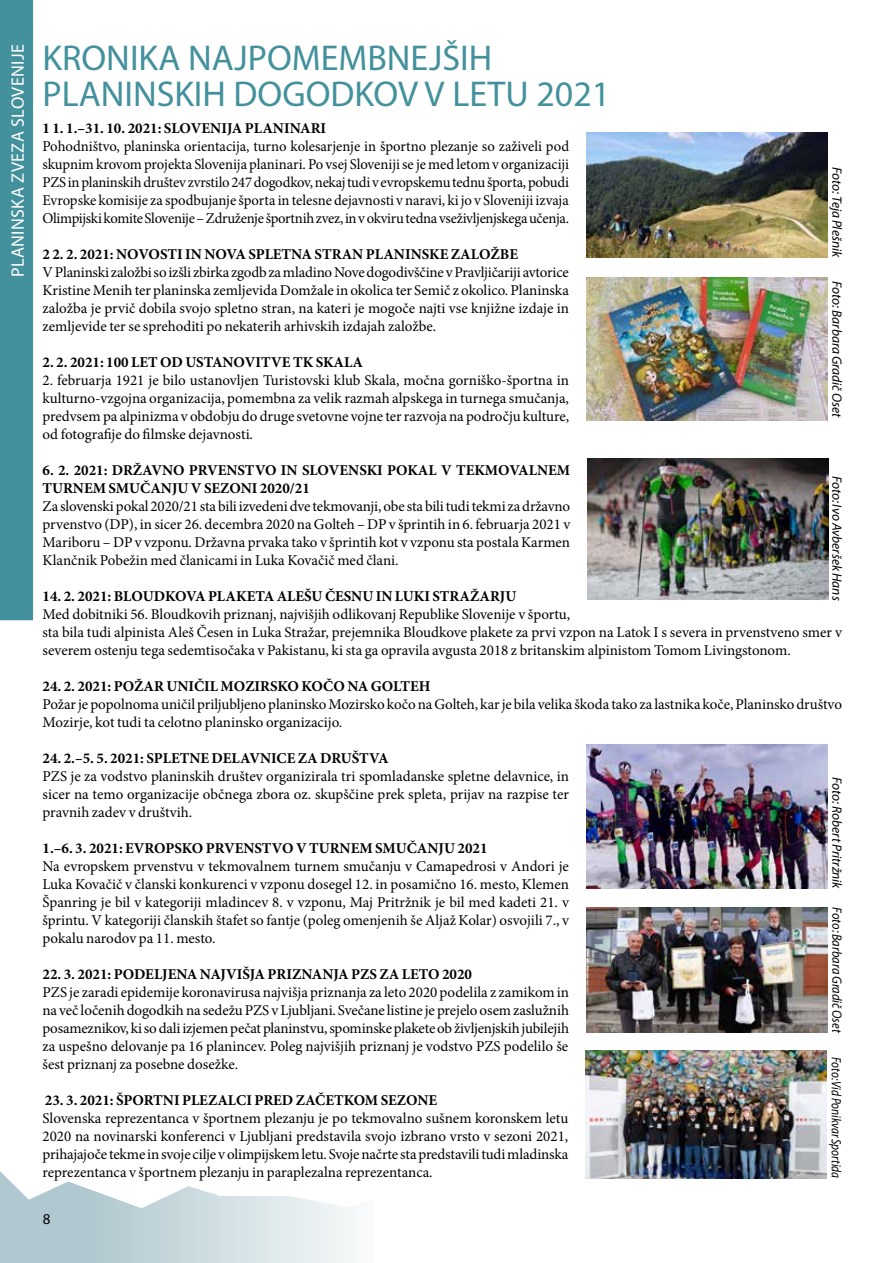
<style>
.page{position:relative;width:893px;height:1263px;background:#fff}
.page>*{position:absolute;margin:0;border:0;box-sizing:border-box;transform-origin:0 0}
.t1{font:36px/36px "Myriad Pro";color:#43919c}
.t2{font:18px "Myriad Pro";letter-spacing:.02em;color:#fff}
.t3{font:15px/18px "Minion Pro";letter-spacing:-.005em;color:#000;text-align:justify}
.t4{font:700 15px/18px "Minion Pro";color:#000}
.t5{font:15px "Myriad Pro";color:#000}
.t6{font:italic 13.5px "Myriad Pro";color:#000}
.t7{font:italic 13.5px "Myriad Pro";color:#000;scale:.84 1}
.t8{font:italic 13.5px "Myriad Pro";color:#000;scale:.92 1}
</style>
<div class="page">
<svg style="left:0;top:1171px;width:354px;height:92px"></svg>
<div style="left:0;top:0;width:33px;height:620px;background:#43919c"></div>
<img style="left:586px;top:133px;width:241px;height:125px">
<img style="left:586px;top:278px;width:241px;height:142px">
<img style="left:587px;top:458px;width:241px;height:141px">
<img style="left:586px;top:745px;width:241px;height:144px">
<img style="left:586px;top:907px;width:241px;height:126px">
<img style="left:585px;top:1051px;width:242px;height:127px">
<p class="t2" style="left:7px;top:277px;width:234px;rotate:-90deg">PLANINSKA ZVEZA SLOVENIJE</p>
<h1 class="t1" style="left:43px;top:39px;width:569px">KRONIKA NAJPOMEMBNEJŠIH<br>PLANINSKIH DOGODKOV V LETU 2021</h1>
<p class="t4" style="left:43px;top:119px;width:285px">1 1. 1.–31. 10. 2021: SLOVENIJA PLANINARI</p>
<p class="t3" style="left:43px;top:137px;width:528px">Pohodništvo, planinska orientacija, turno kolesarjenje in športno plezanje so zaživeli pod skupnim krovom projekta Slovenija planinari. Po vsej Sloveniji se je med letom v organizaciji PZS in planinskih društev zvrstilo 247 dogodkov, nekaj tudi v evropskemu tednu športa, pobudi Evropske komisije za spodbujanje športa in telesne dejavnosti v naravi, ki jo v Sloveniji izvaja Olimpijski komite Slovenije – Združenje športnih zvez, in v okviru tedna vseživljenjskega učenja.</p>
<p class="t4" style="left:43px;top:245px;width:477px">2 2. 2. 2021: NOVOSTI IN NOVA SPLETNA STRAN PLANINSKE ZALOŽBE</p>
<p class="t3" style="left:43px;top:263px;width:528px">V Planinski založbi so izšli zbirka zgodb za mladino Nove dogodivščine v Pravljičariji avtorice Kristine Menih ter planinska zemljevida Domžale in okolica ter Semič z okolico. Planinska založba je prvič dobila svojo spletno stran, na kateri je mogoče najti vse knjižne izdaje in zemljevide ter se sprehoditi po nekaterih arhivskih izdajah založbe.</p>
<p class="t4" style="left:43px;top:353px;width:322px">2. 2. 2021: 100 LET OD USTANOVITVE TK SKALA</p>
<p class="t3" style="left:43px;top:371px;width:528px">2. februarja 1921 je bilo ustanovljen Turistovski klub Skala, močna gorniško-športna in kulturno-vzgojna organizacija, pomembna za velik razmah alpskega in turnega smučanja, predvsem pa alpinizma v obdobju do druge svetovne vojne ter razvoja na področju kulture, od fotografije do filmske dejavnosti.</p>
<p class="t4" style="left:43px;top:461px;width:529px">6. 2. 2021: DRŽAVNO PRVENSTVO IN SLOVENSKI POKAL V TEKMOVALNEM<br>TURNEM SMUČANJU V SEZONI 2020/21</p>
<p class="t3" style="left:43px;top:497px;width:529px">Za slovenski pokal 2020/21 sta bili izvedeni dve tekmovanji, obe sta bili tudi tekmi za državno prvenstvo (DP), in sicer 26. decembra 2020 na Golteh – DP v šprintih in 6. februarja 2021 v Mariboru – DP v vzponu. Državna prvaka tako v šprintih kot v vzponu sta postala Karmen Klančnik Pobežin med članicami in Luka Kovačič med člani.</p>
<p class="t4" style="left:43px;top:587px;width:475px">14. 2. 2021: BLOUDKOVA PLAKETA ALEŠU ČESNU IN LUKI STRAŽARJU</p>
<p class="t3" style="left:43px;top:605px;width:801px;text-align:left">Med dobitniki 56. Bloudkovih priznanj, najvišjih odlikovanj Republike Slovenije v športu,<br>sta bila tudi alpinista Aleš Česen in Luka Stražar, prejemnika Bloudkove plakete za prvi vzpon na Latok I s severa in prvenstveno smer v severem ostenju tega sedemtisočaka v Pakistanu, ki sta ga opravila avgusta 2018 z britanskim alpinistom Tomom Livingstonom.</p>
<p class="t4" style="left:43px;top:677px;width:389px">24. 2. 2021: POŽAR UNIČIL MOZIRSKO KOČO NA GOLTEH</p>
<p class="t3" style="left:43px;top:695px;width:801px">Požar je popolnoma uničil priljubljeno planinsko Mozirsko kočo na Golteh, kar je bila velika škoda tako za lastnika koče, Planinsko društvo<br>Mozirje, kot tudi ta celotno planinsko organizacijo.</p>
<p class="t4" style="left:43px;top:749px;width:348px">24. 2.–5. 5. 2021: SPLETNE DELAVNICE ZA DRUŠTVA</p>
<p class="t3" style="left:43px;top:767px;width:528px">PZS je za vodstvo planinskih društev organizirala tri spomladanske spletne delavnice, in sicer na temo organizacije občnega zbora oz. skupščine prek spleta, prijav na razpise ter pravnih zadev v društvih.</p>
<p class="t4" style="left:43px;top:839px;width:446px">1.–6. 3. 2021: EVROPSKO PRVENSTVO V TURNEM SMUČANJU 2021</p>
<p class="t3" style="left:43px;top:857px;width:528px">Na evropskem prvenstvu v tekmovalnem turnem smučanju v Camapedrosi v Andori je Luka Kovačič v članski konkurenci v vzponu dosegel 12. in posamično 16. mesto, Klemen Španring je bil v kategoriji mladincev 8. v vzponu, Maj Pritržnik je bil med kadeti 21. v šprintu. V kategoriji članskih štafet so fantje (poleg omenjenih še Aljaž Kolar) osvojili 7., v pokalu narodov pa 11. mesto.</p>
<p class="t4" style="left:43px;top:965px;width:431px">22. 3. 2021: PODELJENA NAJVIŠJA PRIZNANJA PZS ZA LETO 2020</p>
<p class="t3" style="left:43px;top:983px;width:528px">PZS je zaradi epidemije koronavirusa najvišja priznanja za leto 2020 podelila z zamikom in na več ločenih dogodkih na sedežu PZS v Ljubljani. Svečane listine je prejelo osem zaslužnih posameznikov, ki so dali izjemen pečat planinstvu, spominske plakete ob življenjskih jubilejih za uspešno delovanje pa 16 planincev. Poleg najvišjih priznanj je vodstvo PZS podelilo še šest priznanj za posebne dosežke.</p>
<p class="t4" style="left:45px;top:1091px;width:394px">23. 3. 2021: ŠPORTNI PLEZALCI PRED ZAČETKOM SEZONE</p>
<p class="t3" style="left:43px;top:1109px;width:527px">Slovenska reprezentanca v športnem plezanju je po tekmovalno sušnem koronskem letu 2020 na novinarski konferenci v Ljubljani predstavila svojo izbrano vrsto v sezoni 2021, prihajajoče tekme in svoje cilje v olimpijskem letu. Svoje načrte sta predstavili tudi mladinska reprezentanca v športnem plezanju in paraplezalna reprezentanca.</p>
<p class="t6" style="left:845px;top:167px;width:92px;rotate:90deg">Foto: Teja Plešnik</p>
<p class="t6" style="left:845px;top:281px;width:138px;rotate:90deg">Foto: Barbara Gradič Oset</p>
<p class="t6" style="left:845px;top:476px;width:126px;rotate:90deg">Foto: Ivo Avberšek Hans</p>
<p class="t6" style="left:845px;top:777px;width:114px;rotate:90deg">Foto: Robert Pritržnik</p>
<p class="t8" style="left:845px;top:907px;width:138px;rotate:90deg">Foto: Barbara Gradič Oset</p>
<p class="t7" style="left:845px;top:1057px;width:145px;rotate:90deg">Foto: Vid Ponikvar Sportida</p>
<p class="t5" style="left:43px;top:1210px;width:9px">8</p>
</div>
